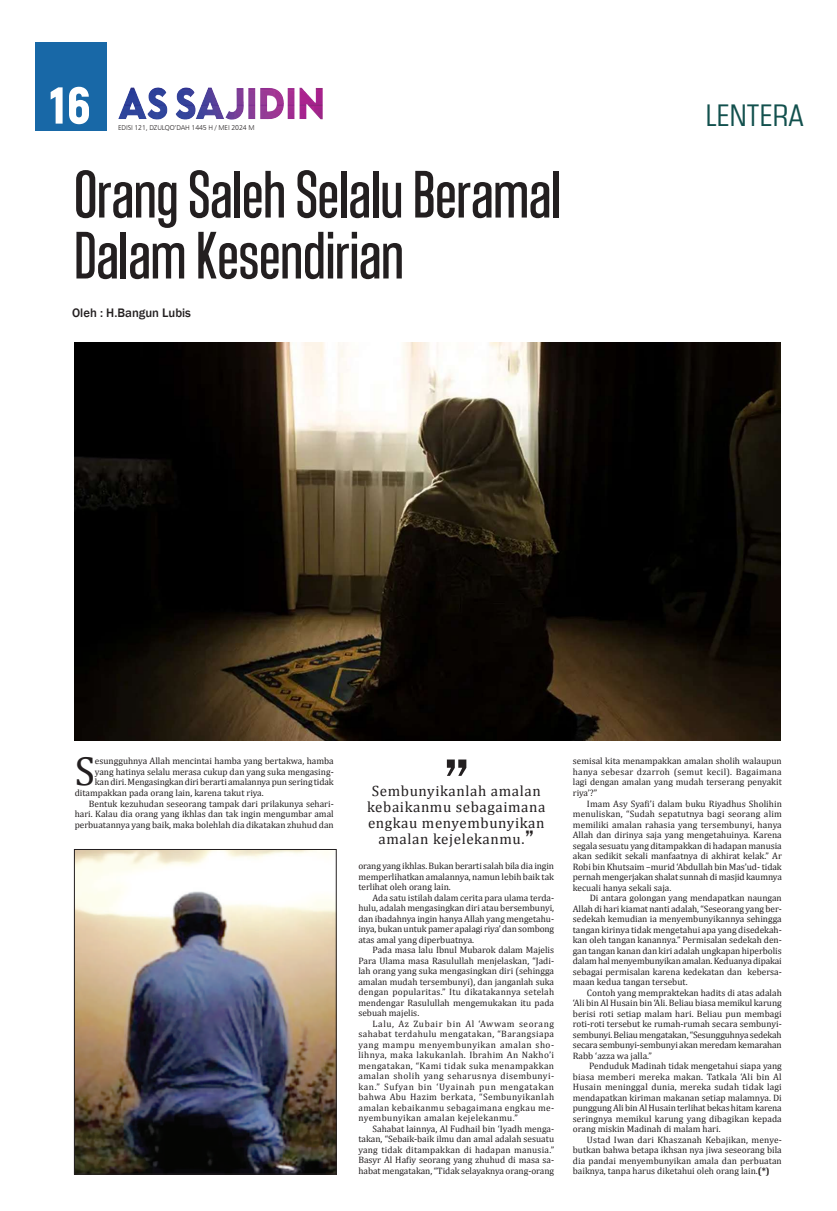
<style>
.page{position:relative;width:837px;height:1211px;background:#fff}
.page>*{position:absolute;margin:0;border:0;box-sizing:border-box;transform-origin:0 0}
.t1{font:500 66.2px/60.9px "Landasans";color:#231f20}
.t2{font:600 60px "Franklin Gothic";color:#231f20}
.t3{font:900 51.7px "Akrobat";color:#fff}
.t4{font:40.8px "Cambria";color:#231f20}
.t5{font:condensed 30px "Square 721 BT";letter-spacing:.02em;color:#12504d}
.t6{font:15px/16px "Cambria";letter-spacing:.04em;color:#231f20;text-align:center}
.t7{font:500 12.7px "Franklin Gothic";color:#231f20}
.t8{font:9.3px/10.5px "Cambria";color:#231f20;text-align:justify}
.t9{font:7px "Humanist 777 BT Light B";letter-spacing:-.02em;color:#231f20}
.s1{font-family:"Franklin Gothic";font-weight:600;font-size:20px}
.s2{font-weight:700}
</style>
<div class="page">
<div style="left:35px;top:43px;width:71px;height:88px;background:#1868a7"></div>
<img style="left:147px;top:87px;width:48px;height:33px">
<img style="left:76px;top:851px;width:258px;height:321px">
<div style="left:74px;top:849px;width:262px;height:325px;border:1px solid #231f20"></div>
<img style="left:74px;top:343px;width:706px;height:397px">
<h3 class="t3" style="left:49px;top:72px;width:43px">16</h3>
<p class="t9" style="left:118px;top:123px;width:138px">EDISI 121, DZULQO’DAH 1445 H / MEI 2024 M</p>
<h1 class="t1" style="left:74px;top:165px;width:487px">Orang Saleh Selalu Beramal<br>Dalam Kesendirian</h1>
<h3 class="t7" style="left:72px;top:305px;width:120px">Oleh : H.Bangun Lubis</h3>
<h3 class="t5" style="left:705px;top:97px;width:99px">LENTERA</h3>
<h3 class="t4" style="left:75px;top:747px;width:22px">S</h3>
<p class="t8" style="left:95px;top:756px;width:240px">esungguhnya Allah mencintai hamba yang bertakwa, hamba</p>
<p class="t8" style="left:95px;top:766px;width:240px">yang hatinya selalu merasa cukup dan yang suka mengasing-</p>
<p class="t8" style="left:95px;top:777px;width:240px">kan diri. Mengasingkan diri berarti amalannya pun sering tidak</p>
<p class="t8" style="left:75px;top:787px;width:190px">ditampakkan pada orang lain, karena takut riya.</p>
<p class="t8" style="left:89px;top:798px;width:246px">Bentuk kezuhudan seseorang tampak dari prilakunya sehari-</p>
<p class="t8" style="left:75px;top:808px;width:260px">hari. Kalau dia orang yang ikhlas dan tak ingin mengumbar amal</p>
<p class="t8" style="left:75px;top:819px;width:260px">perbuatannya yang baik, maka bolehlah dia dikatakan zhuhud dan</p>
<h2 class="t2" style="left:443px;top:742px;width:28px">”</h2>
<h3 class="t6" style="left:367px;top:782px;width:180px">Sembunyikanlah amalan kebaikanmu sebagaimana engkau menyembunyikan amalan kejelekanmu.<span class="s1">”</span></h3>
<p class="t8" style="left:358px;top:860px;width:197px">orang yang ikhlas. Bukan berarti salah bila dia ingin memperlihatkan amalannya, namun lebih baik tak terlihat oleh orang lain.</p>
<p class="t8" style="left:358px;top:892px;width:197px;text-indent:14px">Ada satu istilah dalam cerita para ulama terda&shy;hulu, adalah mengasingkan diri atau bersembunyi, dan ibadahnya ingin hanya Allah yang mengetahu&shy;inya, bukan untuk pamer apalagi riya’ dan sombong atas amal yang diperbuatnya.</p>
<p class="t8" style="left:358px;top:944px;width:197px;text-indent:14px">Pada masa lalu Ibnul Mubarok dalam Majelis Para Ulama masa Rasulullah menjelaskan, “Jadi&shy;lah orang yang suka mengasingkan diri (sehingga amalan mudah tersembunyi), dan janganlah suka dengan popularitas.” Itu dikatakannya setelah mendengar Rasulullah mengemukakan itu pada sebuah majelis.</p>
<p class="t8" style="left:358px;top:1018px;width:197px;text-indent:14px">Lalu, Az Zubair bin Al ‘Awwam seorang sahabat terdahulu mengatakan, “Barangsiapa yang mampu menyembunyikan amalan sho&shy;lihnya, maka lakukanlah. Ibrahim An Nakho’i mengatakan, “Kami tidak suka menampakkan amalan sholih yang seharusnya disembunyi&shy;kan.” Sufyan bin ‘Uyainah pun mengatakan bahwa Abu Hazim berkata, “Sembunyikanlah amalan kebaikanmu sebagaimana engkau me&shy;nyembunyikan amalan kejelekanmu.”</p>
<p class="t8" style="left:358px;top:1123px;width:197px;text-indent:14px">Sahabat lainnya, Al Fudhail bin ‘Iyadh menga&shy;takan, “Sebaik-baik ilmu dan amal adalah sesuatu yang tidak ditampakkan di hadapan manusia.” Basyr Al Hafiy seorang yang zhuhud di masa sa&shy;habat mengatakan, “Tidak selayaknya orang-orang</p>
<p class="t8" style="left:572px;top:756px;width:210px">semisal kita menampakkan amalan sholih walaupun hanya sebesar dzarroh (semut kecil). Bagaimana lagi dengan amalan yang mudah terserang penyakit riya’?”</p>
<p class="t8" style="left:572px;top:798px;width:210px;text-indent:14px">Imam Asy Syafi’i dalam buku Riyadhus Sholihin menuliskan, “Sudah sepatutnya bagi seorang alim memiliki amalan rahasia yang tersembunyi, hanya Allah dan dirinya saja yang mengetahuinya. Karena segala sesuatu yang ditampakkan di hadapan manusia akan sedikit sekali manfaatnya di akhirat kelak.” Ar Robi bin Khutsaim –murid ‘Abdullah bin Mas’ud- tidak pernah mengerjakan shalat sunnah di masjid kaumnya kecuali hanya sekali saja.</p>
<p class="t8" style="left:572px;top:892px;width:210px;text-indent:17px">Di antara golongan yang mendapatkan naungan Allah di hari kiamat nanti adalah, “Seseorang yang ber&shy;sedekah kemudian ia menyembunyikannya sehingga tangan kirinya tidak mengetahui apa yang disedekah&shy;kan oleh tangan kanannya.” Permisalan sedekah den&shy;gan tangan kanan dan kiri adalah ungkapan hiperbolis dalam hal menyembunyikan amalan. Keduanya dipakai sebagai permisalan karena kedekatan dan kebersa&shy;maan kedua tangan tersebut.</p>
<p class="t8" style="left:572px;top:987px;width:210px;text-indent:14px">Contoh yang mempraktekan hadits di atas adalah ‘Ali bin Al Husain bin ‘Ali. Beliau biasa memikul karung berisi roti setiap malam hari. Beliau pun membagi roti-roti tersebut ke rumah-rumah secara sembunyi&shy;sembunyi. Beliau mengatakan, “Sesungguhnya sedekah secara sembunyi-sembunyi akan meredam kemarahan Rabb ‘azza wa jalla.”</p>
<p class="t8" style="left:572px;top:1060px;width:210px;text-indent:16px">Penduduk Madinah tidak mengetahui siapa yang biasa memberi mereka makan. Tatkala ‘Ali bin Al Husain meninggal dunia, mereka sudah tidak lagi mendapatkan kiriman makanan setiap malamnya. Di punggung Ali bin Al Husain terlihat bekas hitam karena seringnya memikul karung yang dibagikan kepada orang miskin Madinah di malam hari.</p>
<p class="t8" style="left:572px;top:1134px;width:210px;text-indent:14px">Ustad Iwan dari Khaszanah Kebajikan, menye&shy;butkan bahwa betapa ikhsan nya jiwa seseorang bila dia pandai menyembunyikan amala dan perbuatan baiknya, tanpa harus diketahui oleh orang lain.<span class="s2">(*)</span></p>
</div>
